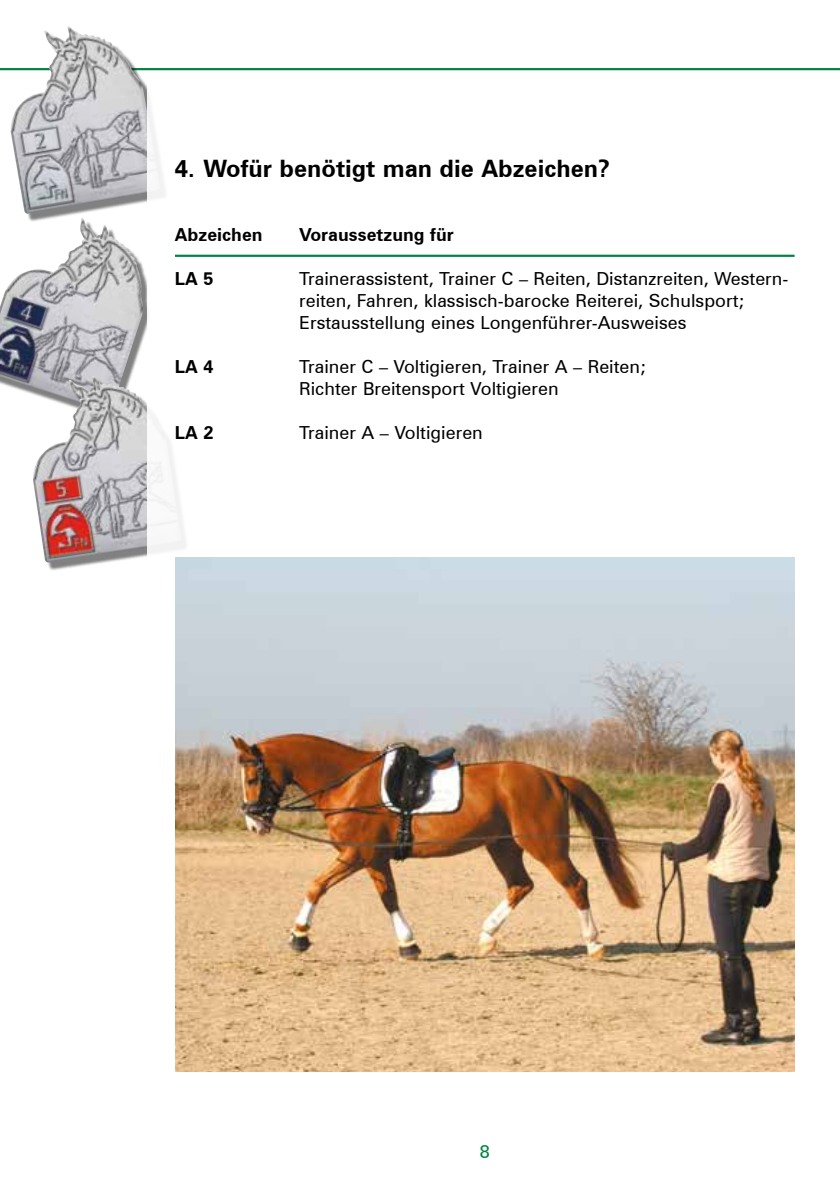
<style>
.page{position:relative;width:840px;height:1191px;background:#fff}
.page>*{position:absolute;margin:0;border:0;box-sizing:border-box;transform-origin:0 0}
.t1{font:700 24px "Zurich BT";color:#000}
.t2{font:18px/22px "Zurich BT";color:#000}
.t3{font:700 18px "Zurich BT";color:#000}
.t4{font:18px "Zurich BT";color:#008244}
</style>
<div class="page">
<hr style="left:0;top:68px;width:839px;height:2px;background:#008244">
<div style="left:14px;top:30px;width:154px;height:192px;background:#000;opacity:.5"></div>
<img style="left:11px;top:26px;width:149px;height:188px">
<div style="left:0;top:221px;width:151px;height:199px;background:#000;opacity:.5"></div>
<img style="left:0;top:218px;width:143px;height:195px">
<div style="left:36px;top:379px;width:153px;height:192px;background:#000;opacity:.5"></div>
<img style="left:33px;top:376px;width:113px;height:186px">
<div style="left:146px;top:73px;width:109px;height:1118px;background:#fff"></div>
<img style="left:175px;top:557px;width:619px;height:514px">
<hr style="left:175px;top:255px;width:619px;height:2px;background:#008244">
<h1 class="t1" style="left:175px;top:154px;width:436px">4. Wofür benötigt man die Abzeichen?</h1>
<p class="t3" style="left:175px;top:223px;width:89px">Abzeichen</p>
<p class="t3" style="left:299px;top:223px;width:156px">Voraussetzung für</p>
<p class="t3" style="left:175px;top:267px;width:40px">LA 5</p>
<p class="t2" style="left:299px;top:267px;width:490px">Trainerassistent, Trainer C – Reiten, Distanzreiten, Western&shy;reiten, Fahren, klassisch-barocke Reiterei, Schulsport;<br>Erstausstellung eines Longenführer-Ausweises</p>
<p class="t3" style="left:175px;top:355px;width:40px">LA 4</p>
<p class="t2" style="left:299px;top:355px;width:349px">Trainer C – Voltigieren, Trainer A – Reiten;<br>Richter Breitensport Voltigieren</p>
<p class="t3" style="left:175px;top:421px;width:40px">LA 2</p>
<p class="t2" style="left:299px;top:421px;width:185px">Trainer A – Voltigieren</p>
<p class="t4" style="left:479px;top:1140px;width:11px">8</p>
</div>
